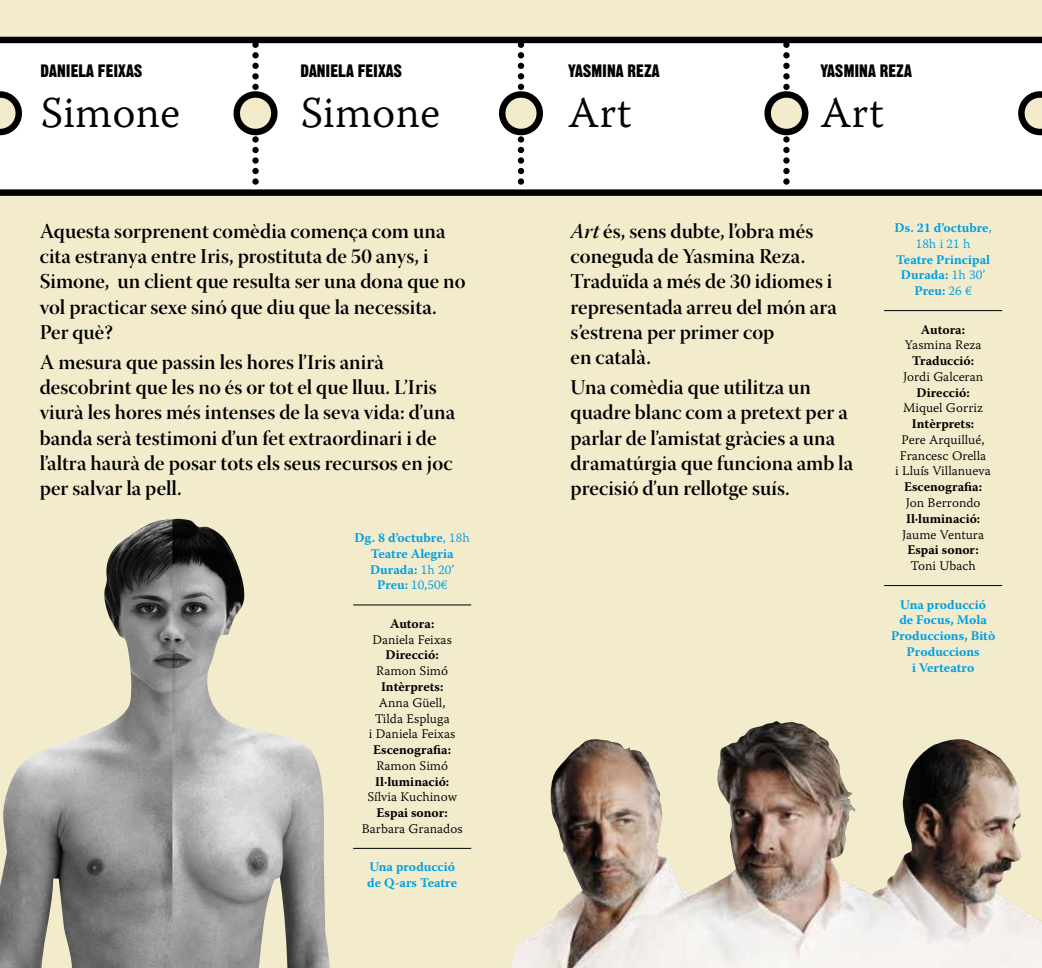
<style>
.page{position:relative;width:1042px;height:968px;background:#fff}
.page>*{position:absolute;margin:0;border:0;box-sizing:border-box;transform-origin:0 0}
.t1{font:43.75px "Warnock Pro Light Capt";color:#000}
.t2{font:21px/25.2px "Warnock Pro Semibold Disp";color:#000}
.t3{font:17.5px "Gothic Thirteen";color:#000}
.t4{font:13.12px/15.8px "Warnock Pro Light Capt";color:#000;text-align:center}
.t5{font:700 13.12px/15.8px "Warnock Pro";color:#009fe3;text-align:center}
.t6{font:700 13.12px "Warnock Pro";color:#000}
.t7{font:13.12px "Warnock Pro Light Capt";color:#009fe3}
.s1{font-family:"Warnock Pro Light Capt";font-weight:400}
.s2{font-family:"Warnock Pro";font-weight:700}
.s3{font-family:"Warnock Pro Semibold It Disp"}
</style>
<div class="page">
<div style="left:0;top:0;width:1042px;height:967px;background:#f2eccc"></div>
<hr style="left:884px;top:310px;width:118px;height:1px;background:#000">
<hr style="left:884px;top:585px;width:118px;height:1px;background:#000">
<hr style="left:353px;top:604px;width:118px;height:1px;background:#000">
<hr style="left:353px;top:847px;width:118px;height:1px;background:#000">
<svg style="left:0;top:37px;width:1042px;height:159px;background:#e6e6e6"></svg>
<svg style="left:226px;top:45px;width:59px;height:126px;background:#dbdad7"></svg>
<svg style="left:756px;top:45px;width:60px;height:126px;background:#dbdbd7"></svg>
<svg style="left:491px;top:45px;width:60px;height:126px;background:#dbdbd7"></svg>
<svg style="left:510px;top:721px;width:532px;height:246px"></svg>
<svg style="left:0;top:518px;width:330px;height:449px"></svg>
<svg style="left:0;top:90px;width:30px;height:53px"></svg>
<svg style="left:1010px;top:90px;width:32px;height:53px"></svg>
<p class="t3" style="left:41px;top:60px;width:104px">DANIELA FEIXAS</p>
<p class="t3" style="left:300px;top:60px;width:104px">DANIELA FEIXAS</p>
<p class="t3" style="left:568px;top:60px;width:93px">YASMINA REZA</p>
<p class="t3" style="left:820px;top:60px;width:93px">YASMINA REZA</p>
<h1 class="t1" style="left:41px;top:87px;width:141px">Simone</h1>
<h1 class="t1" style="left:300px;top:87px;width:141px">Simone</h1>
<h1 class="t1" style="left:568px;top:87px;width:65px">Art</h1>
<h1 class="t1" style="left:820px;top:87px;width:65px">Art</h1>
<p class="t2" style="left:40px;top:218px;width:427px">Aquesta sorprenent comèdia comença com una cita estranya entre Iris, prostituta de 50 anys, i Simone, un client que resulta ser una dona que no vol practicar sexe sinó que diu que la necessita.<br>Per què?</p>
<p class="t2" style="left:40px;top:349px;width:417px">A mesura que passin les hores l’Iris anirà descobrint que les no és or tot el que lluu. L’Iris viurà les hores més intenses de la seva vida: d’una banda serà testimoni d’un fet extraordinari i de l’altra haurà de posar tots els seus recursos en joc per salvar la pell.</p>
<p class="t5" style="left:354px;top:529px;width:117px">Dg. 8 d’octubre<span class="s1">, 18h<br></span>Teatre Alegria<br>Durada: <span class="s1">1h 20’</span></p>
<p class="t7" style="left:377px;top:577px;width:72px"><span class="s2">Preu:</span> 10,50€</p>
<p class="t6" style="left:390px;top:615px;width:46px">Autora:</p>
<p class="t4" style="left:372px;top:631px;width:81px">Daniela Feixas</p>
<p class="t6" style="left:386px;top:647px;width:55px">Direcció:</p>
<p class="t4" style="left:376px;top:662px;width:73px">Ramon Simó</p>
<p class="t6" style="left:381px;top:678px;width:64px">Intèrprets:</p>
<p class="t4" style="left:369px;top:694px;width:88px">Anna Güell,<br>Tilda Espluga<br>i Daniela Feixas</p>
<p class="t6" style="left:373px;top:741px;width:80px">Escenografia:</p>
<p class="t4" style="left:376px;top:757px;width:73px">Ramon Simó</p>
<p class="t6" style="left:375px;top:773px;width:76px">Il·luminació:</p>
<p class="t4" style="left:367px;top:788px;width:91px">Sílvia Kuchinow</p>
<p class="t6" style="left:376px;top:804px;width:73px">Espai sonor:</p>
<p class="t4" style="left:362px;top:820px;width:102px">Barbara Granados</p>
<p class="t5" style="left:367px;top:858px;width:91px;text-align:left">Una producció de Q-ars Teatre</p>
<p class="t2" style="left:570px;top:218px;width:268px"><span class="s3">Art</span> és, sens dubte, l’obra més coneguda de Yasmina Reza.<br>Traduïda a més de 30 idiomes i representada arreu del món ara s’estrena per primer cop<br>en català.</p>
<p class="t2" style="left:570px;top:374px;width:284px">Una comèdia que utilitza un quadre blanc com a pretext per a parlar de l’amistat gràcies a una dramatúrgia que funciona amb la precisió d’un rellotge suís.</p>
<p class="t5" style="left:894px;top:219px;width:99px">Ds. 21 d’octubre<span class="s1">,</span></p>
<p class="t7" style="left:915px;top:235px;width:56px">18h i 21 h</p>
<p class="t5" style="left:896px;top:251px;width:95px">Teatre Principal<br>Durada: <span class="s1">1h 30’<br></span>Preu: <span class="s1">26 €</span></p>
<p class="t6" style="left:921px;top:321px;width:46px">Autora:</p>
<p class="t4" style="left:905px;top:337px;width:78px">Yasmina Reza</p>
<p class="t6" style="left:912px;top:353px;width:64px">Traducció:</p>
<p class="t4" style="left:903px;top:368px;width:82px">Jordi Galceran</p>
<p class="t6" style="left:916px;top:384px;width:55px">Direcció:</p>
<p class="t4" style="left:903px;top:400px;width:82px">Miquel Gorriz</p>
<p class="t6" style="left:912px;top:416px;width:64px">Intèrprets:</p>
<p class="t4" style="left:895px;top:431px;width:97px">Pere Arquillué,<br>Francesc Orella<br>i Lluís Villanueva</p>
<p class="t6" style="left:904px;top:479px;width:80px">Escenografia:</p>
<p class="t4" style="left:905px;top:494px;width:76px">Jon Berrondo</p>
<p class="t6" style="left:906px;top:510px;width:76px">Il·luminació:</p>
<p class="t4" style="left:902px;top:526px;width:84px">Jaume Ventura</p>
<p class="t6" style="left:907px;top:542px;width:73px">Espai sonor:</p>
<p class="t4" style="left:910px;top:557px;width:67px">Toni Ubach</p>
<p class="t5" style="left:891px;top:596px;width:106px">Una producció<br>de Focus, Mola<br>Produccions, Bitò<br>Produccions<br>i Verteatro</p>
</div>
